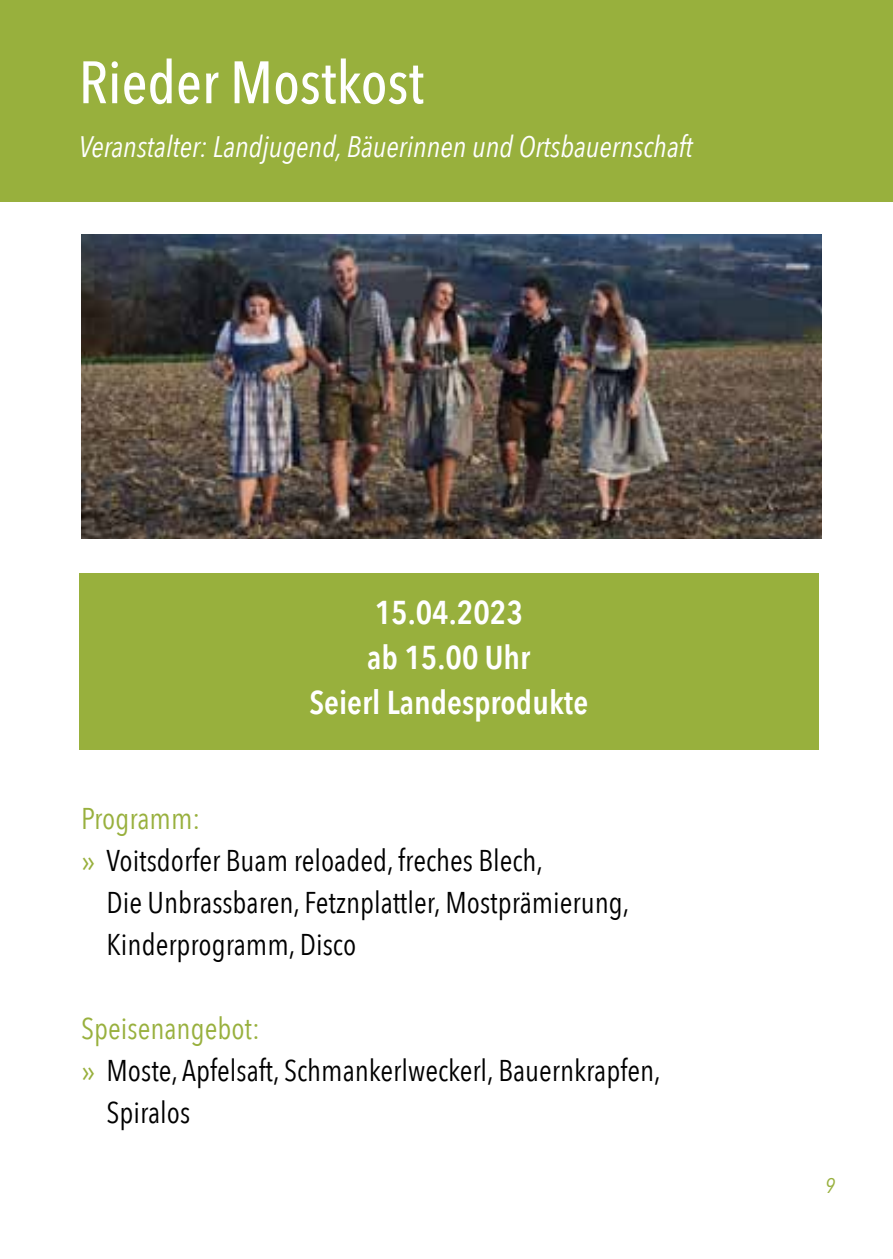
<style>
.page{position:relative;width:893px;height:1259px;background:#fff}
.page>*{position:absolute;margin:0;border:0;box-sizing:border-box;transform-origin:0 0}
.t1{font:500 59.1px "Avenir Next Condensed";color:#fff}
.t2{font:600 33px/45px "Avenir Next Condensed";color:#fff;text-align:center}
.t3{font:30px "Avenir Next Condensed";color:#000}
.t4{font:30px "Avenir Next Condensed";color:#98b03d}
.t5{font:italic 29.7px "Avenir Next Condensed";color:#fff}
.t6{font:italic 21px "Avenir Next Condensed";color:#98b03d}
.s1{font-family:"Avenir Next";color:#98b03d}
</style>
<div class="page">
<div style="left:0;top:0;width:893px;height:201px;background:#98b03d"></div>
<div style="left:79px;top:573px;width:740px;height:176px;background:#98b03d"></div>
<img style="left:81px;top:234px;width:740px;height:305px">
<h1 class="t1" style="left:79px;top:47px;width:347px">Rieder Mostkost</h1>
<p class="t5" style="left:79px;top:129px;width:615px">Veranstalter: Landjugend, Bäuerinnen und Ortsbauernschaft</p>
<p class="t2" style="left:309px;top:589px;width:280px">15.04.2023<br>ab 15.00 Uhr<br>Seierl Landesprodukte</p>
<p class="t4" style="left:81px;top:792px;width:121px">Programm:</p>
<p class="t3" style="left:81px;top:834px;width:463px"><span class="s1">»</span> Voitsdorfer Buam reloaded, freches Blech,</p>
<p class="t3" style="left:107px;top:876px;width:524px">Die Unbrassbaren, Fetznplattler, Mostprämierung,</p>
<p class="t3" style="left:107px;top:918px;width:251px">Kinderprogramm, Disco</p>
<p class="t4" style="left:81px;top:1002px;width:180px">Speisenangebot:</p>
<p class="t3" style="left:81px;top:1044px;width:581px"><span class="s1">»</span> Moste, Apfelsaft, Schmankerlweckerl, Bauernkrapfen,</p>
<p class="t3" style="left:107px;top:1086px;width:85px">Spiralos</p>
<p class="t6" style="left:825px;top:1173px;width:11px">9</p>
</div>
